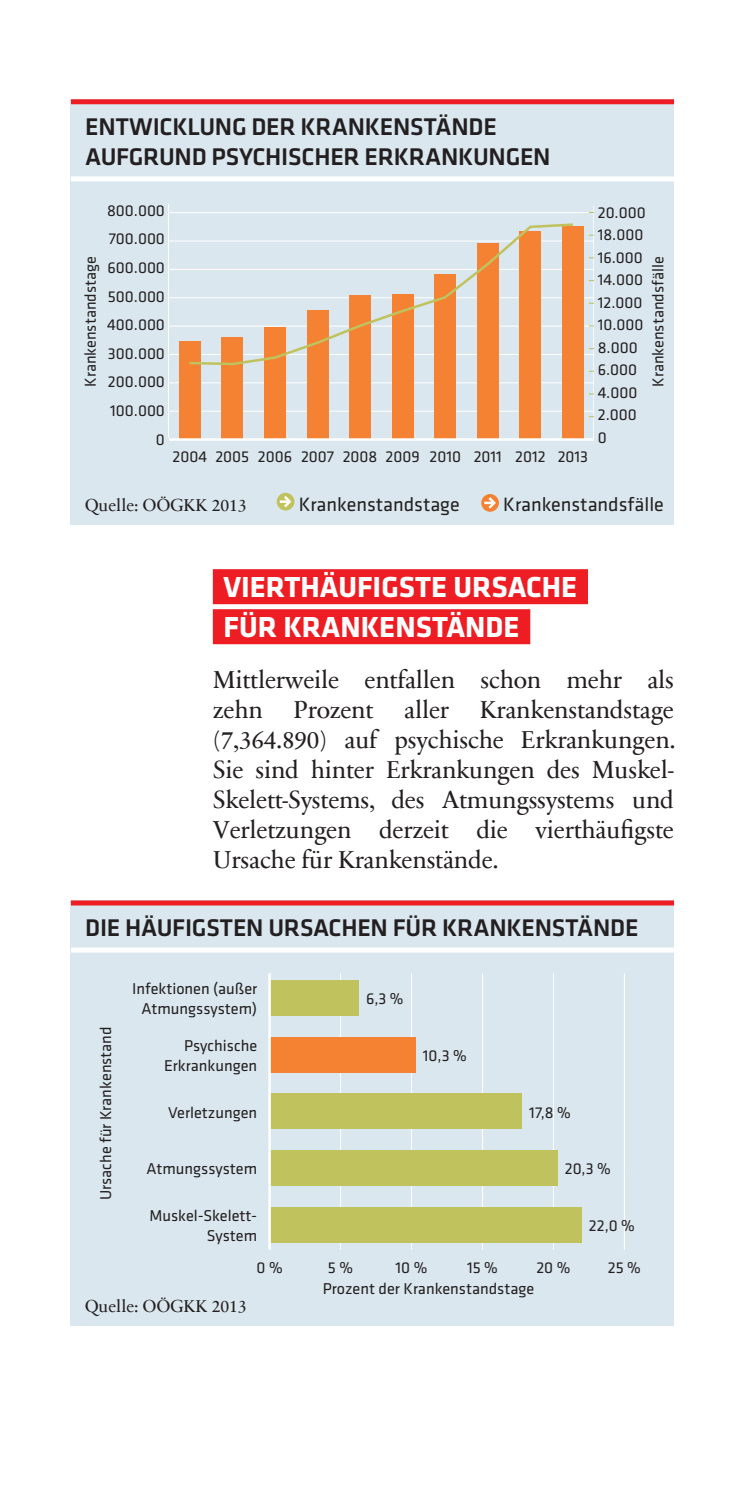
<style>
.page{position:relative;width:745px;height:1489px;background:#fff}
.page>*{position:absolute;margin:0;border:0;box-sizing:border-box;transform-origin:0 0}
.t1{font:700 30px/40px "Klavika Basic";color:#fff}
.t2{font:25px/30px "Sabon Next Com";letter-spacing:-.01em;color:#231f20;text-align:justify}
.t3{font:500 25px/30px "Klavika Basic";letter-spacing:-.01em;color:#231f20}
.t4{font:20px "Klavika Basic";color:#231f20}
.t5{font:17.5px "Sabon Next Com";color:#231f20}
.t6{font:16.25px/22.5px "Klavika Basic";color:#231f20;text-align:right}
</style>
<div class="page">
<div style="left:213px;top:569px;width:374px;height:35px;background:#ee1d23"></div>
<div style="left:213px;top:609px;width:317px;height:35px;background:#ee1d23"></div>
<div style="left:71px;top:99px;width:602px;height:425px;background:#dae7ee"></div>
<div style="left:71px;top:99px;width:602px;height:5px;background:#ee1d23"></div>
<div style="left:71px;top:176px;width:602px;height:5px;background:#fff"></div>
<div style="left:71px;top:900px;width:602px;height:425px;background:#dae7ee"></div>
<div style="left:71px;top:900px;width:602px;height:5px;background:#ee1d23"></div>
<div style="left:71px;top:947px;width:602px;height:5px;background:#fff"></div>
<hr style="left:135px;top:410px;width:496px;height:1px;background:#fff">
<hr style="left:135px;top:382px;width:496px;height:1px;background:#fff">
<hr style="left:135px;top:354px;width:496px;height:1px;background:#fff">
<hr style="left:135px;top:325px;width:496px;height:1px;background:#fff">
<hr style="left:135px;top:297px;width:496px;height:1px;background:#fff">
<hr style="left:135px;top:269px;width:496px;height:1px;background:#fff">
<hr style="left:135px;top:240px;width:496px;height:1px;background:#fff">
<hr style="left:135px;top:212px;width:496px;height:1px;background:#fff">
<div style="left:179px;top:341px;width:21px;height:98px;background:#f48232"></div>
<div style="left:221px;top:337px;width:22px;height:102px;background:#f48232"></div>
<div style="left:264px;top:327px;width:21px;height:112px;background:#f48232"></div>
<div style="left:306px;top:310px;width:22px;height:129px;background:#f48232"></div>
<div style="left:349px;top:295px;width:21px;height:144px;background:#f48232"></div>
<div style="left:392px;top:294px;width:21px;height:145px;background:#f48232"></div>
<div style="left:434px;top:274px;width:21px;height:165px;background:#f48232"></div>
<div style="left:477px;top:243px;width:21px;height:196px;background:#f48232"></div>
<div style="left:519px;top:231px;width:21px;height:208px;background:#f48232"></div>
<div style="left:562px;top:226px;width:21px;height:213px;background:#f48232"></div>
<svg style="left:187px;top:223px;width:386px;height:143px"></svg>
<div style="left:276px;top:493px;width:18px;height:17px;background:#c0c25d;border-radius:50%"></div>
<svg style="left:279px;top:496px;width:12px;height:11px"></svg>
<svg style="left:481px;top:494px;width:17px;height:17px"></svg>
<svg style="left:484px;top:497px;width:11px;height:11px"></svg>
<hr style="left:135px;top:438px;width:496px;height:3px;background:#fff">
<div style="left:90px;top:203px;width:78px;height:241px;background:#dae7ee"></div>
<hr style="left:593px;top:206px;width:1px;height:233px;background:#fff">
<div style="left:594px;top:206px;width:73px;height:237px;background:#dae7ee"></div>
<hr style="left:168px;top:204px;width:1px;height:234px;background:#fff">
<hr style="left:340px;top:973px;width:1px;height:276px;background:#fff">
<hr style="left:411px;top:973px;width:1px;height:276px;background:#fff">
<hr style="left:481px;top:973px;width:1px;height:276px;background:#fff">
<hr style="left:552px;top:973px;width:1px;height:276px;background:#fff">
<hr style="left:623px;top:973px;width:1px;height:276px;background:#fff">
<div style="left:269px;top:980px;width:90px;height:35px;background:#c0c25d"></div>
<div style="left:269px;top:1036px;width:146px;height:36px;background:#f48232"></div>
<div style="left:269px;top:1093px;width:253px;height:36px;background:#c0c25d"></div>
<div style="left:269px;top:1150px;width:288px;height:35px;background:#c0c25d"></div>
<div style="left:269px;top:1206px;width:312px;height:36px;background:#c0c25d"></div>
<hr style="left:268px;top:973px;width:3px;height:276px;background:#fff">
<h2 class="t3" style="left:85px;top:111px;width:466px">ENTWICKLUNG DER KRANKENSTÄNDE<br>AUFGRUND PSYCHISCHER ERKRANKUNGEN</h2>
<p class="t6" style="left:79px;top:387px;width:132px;rotate:-90deg">Krankenstandstage</p>
<p class="t6" style="left:107px;top:195px;width:59px;line-height:28.5px">800.000<br>700.000<br>600.000<br>500.000<br>400.000<br>300.000<br>200.000<br>100.000<br>0</p>
<p class="t6" style="left:597px;top:201px;width:49px;text-align:left">20.000<br>18.000<br>16.000<br>14.000<br>12.000<br>10.000<br>8.000<br>6.000<br>4.000<br>2.000<br>0</p>
<p class="t6" style="left:645px;top:387px;width:132px;rotate:-90deg">Krankenstandsfälle</p>
<p class="t6" style="left:172px;top:445px;width:417px">2004 2005 2006 2007 2008 2009 2010 2011 2012 2013</p>
<p class="t4" style="left:298px;top:491px;width:162px">Krankenstandstage</p>
<p class="t4" style="left:503px;top:491px;width:162px">Krankenstandsfälle</p>
<p class="t5" style="left:85px;top:491px;width:163px">Quelle: OÖGKK 2013</p>
<h1 class="t1" style="left:223px;top:565px;width:355px">VIERTHÄUFIGSTE URSACHE<br>FÜR KRANKENSTÄNDE</h1>
<p class="t2" style="left:213px;top:663px;width:464px">Mittlerweile entfallen schon mehr als zehn Prozent aller Krankenstandstage (7,364.890) auf psychische Erkrankungen.<br>Sie sind hinter Erkrankungen des Muskel-Skelett-Systems, des Atmungssystems und Verletzungen derzeit die vierthäufigste Ursache für Krankenstände.</p>
<h2 class="t3" style="left:85px;top:912px;width:554px">DIE HÄUFIGSTEN URSACHEN FÜR KRANKENSTÄNDE</h2>
<p class="t6" style="left:94px;top:1199px;width:175px;rotate:-90deg">Ursache für Krankenstand</p>
<p class="t6" style="left:132px;top:978px;width:126px;line-height:20px;text-align:center">Infektionen (außer<br>Atmungssystem)</p>
<p class="t6" style="left:366px;top:986px;width:39px">6,3 %</p>
<p class="t6" style="left:164px;top:1034px;width:94px;line-height:20px">Psychische<br>Erkrankungen</p>
<p class="t6" style="left:168px;top:1100px;width:90px">Verletzungen</p>
<p class="t6" style="left:146px;top:1156px;width:112px">Atmungssystem</p>
<p class="t6" style="left:149px;top:1204px;width:109px;line-height:20px">Muskel-Skelett-<br>System</p>
<p class="t6" style="left:422px;top:1043px;width:45px">10,3 %</p>
<p class="t6" style="left:529px;top:1100px;width:43px">17,8 %</p>
<p class="t6" style="left:564px;top:1156px;width:48px">20,3 %</p>
<p class="t6" style="left:588px;top:1213px;width:48px">22,0 %</p>
<p class="t5" style="left:85px;top:1292px;width:163px">Quelle: OÖGKK 2013</p>
<p class="t6" style="left:256px;top:1255px;width:28px">0 %</p>
<p class="t6" style="left:328px;top:1255px;width:27px">5 %</p>
<p class="t6" style="left:395px;top:1255px;width:33px">10 %</p>
<p class="t6" style="left:466px;top:1255px;width:32px">15 %</p>
<p class="t6" style="left:536px;top:1255px;width:36px">20 %</p>
<p class="t6" style="left:607px;top:1255px;width:35px">25 %</p>
<p class="t6" style="left:322px;top:1276px;width:213px">Prozent der Krankenstandstage</p>
</div>
